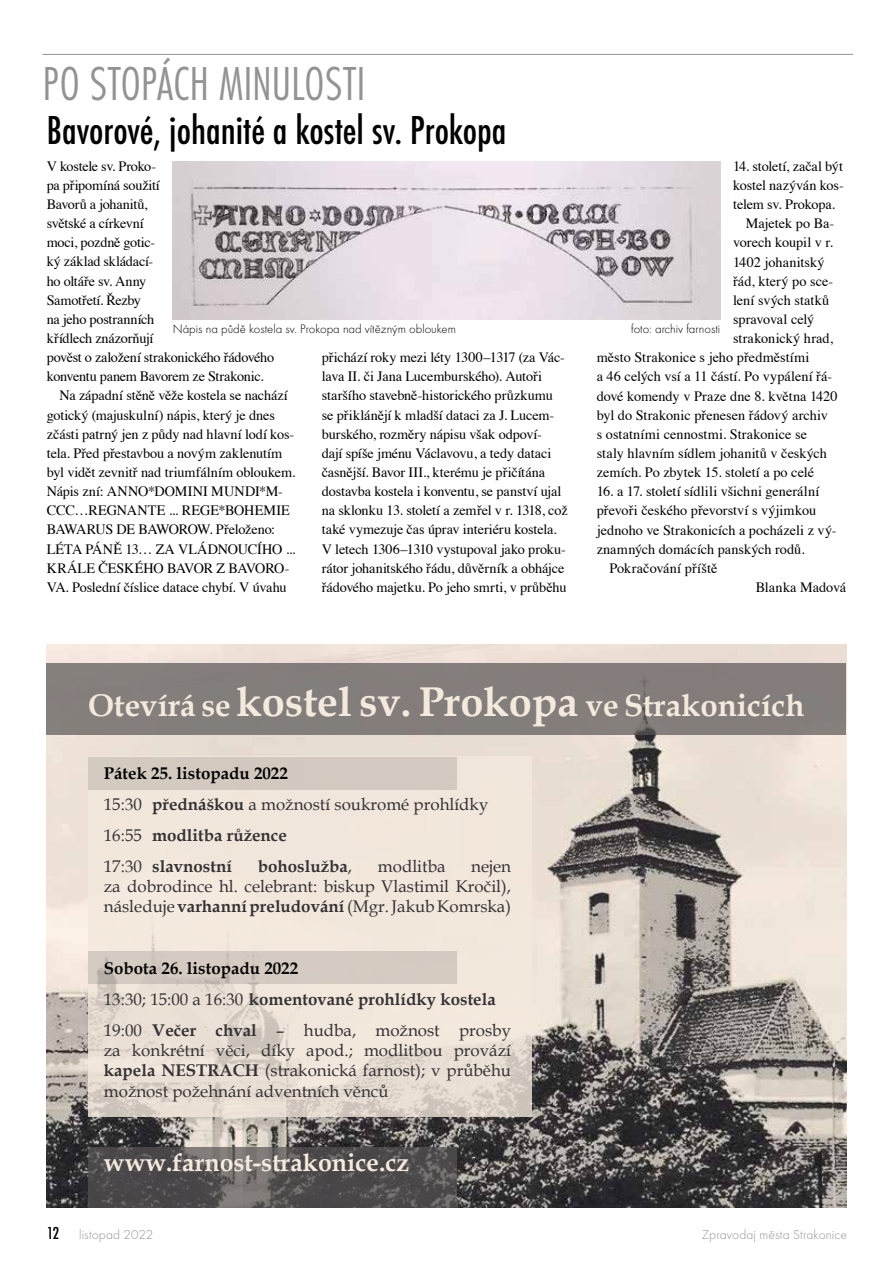
<style>
.page{position:relative;width:893px;height:1263px;background:#fff}
.page>*{position:absolute;margin:0;border:0;box-sizing:border-box;transform-origin:0 0}
.t1{font:49.5px "Futura TOT Ligh Cond";letter-spacing:.005em;color:#939393}
.t2{font:500 condensed 42px "Futura TOT";color:#000}
.t3{font:700 31.2px "Book Antiqua";color:#f4e9dd}
.t4{font:700 24.9px "Book Antiqua";color:#f4e9dd}
.t5{font:16.95px/30.9px "Book Antiqua";color:#343235}
.t6{font:700 16.95px "Book Antiqua";color:#343235}
.t7{font:14.25px/19.2px "Times";letter-spacing:-.005em;color:#000}
.t8{font:14.25px "Times";letter-spacing:-.025em;color:#000}
.t9{font:13.5px "Futura TOT Ligh";letter-spacing:.01em;color:#939393}
.t10{font:12.75px "Futura TOT Ligh";color:#000}
.s1{font-size:41.55px}
.s2{font-weight:700;color:#040404}
.s3{font-weight:700}
.s4{font-weight:400}
.s5{font-family:"Futura TOT";font-weight:500;font-stretch:condensed;font-size:18px;color:#000}
</style>
<div class="page">
<hr style="left:43px;top:54px;width:810px;height:1px;background:#939393">
<img style="left:47px;top:644px;width:799px;height:564px">
<div style="left:88px;top:756px;width:444px;height:361px;background:#f4e9dd"></div>
<div style="left:88px;top:756px;width:369px;height:33px;background:#d3c9c0"></div>
<div style="left:88px;top:951px;width:369px;height:33px;background:#d4cbc1"></div>
<svg style="left:88px;top:1147px;width:369px;height:61px;fill:#4c494a"></svg>
<div style="left:47px;top:664px;width:799px;height:71px;background:#847e7b"></div>
<img style="left:173px;top:161px;width:547px;height:159px">
<h1 class="t1" style="left:43px;top:55px;width:324px">PO STOPÁCH MINULOSTI</h1>
<h2 class="t2" style="left:47px;top:107px;width:461px">Bavorové, johanité a kostel sv. Prokopa</h2>
<p class="t8" style="left:47px;top:153px;width:111px">V kostele sv. Proko-</p>
<p class="t7" style="left:47px;top:174px;width:115px">pa připomíná soužití</p>
<p class="t7" style="left:47px;top:193px;width:102px">Bavorů a johanitů,</p>
<p class="t7" style="left:47px;top:213px;width:99px">světské a církevní</p>
<p class="t7" style="left:47px;top:232px;width:110px">moci, pozdně gotic-</p>
<p class="t7" style="left:47px;top:251px;width:108px">ký základ skládací-</p>
<p class="t7" style="left:47px;top:270px;width:101px">ho oltáře sv. Anny</p>
<p class="t8" style="left:47px;top:287px;width:96px">Samotřetí. Řezby</p>
<p class="t7" style="left:47px;top:308px;width:109px">na jeho postranních</p>
<p class="t7" style="left:47px;top:327px;width:108px">křídlech znázorňují</p>
<p class="t8" style="left:47px;top:344px;width:229px">pověst o založení strakonického řádového</p>
<p class="t8" style="left:47px;top:363px;width:218px">konventu panem Bavorem ze Strakonic.</p>
<p class="t7" style="left:60px;top:385px;width:230px">Na západní stěně věže kostela se nachází</p>
<p class="t7" style="left:47px;top:404px;width:230px">gotický (majuskulní) nápis, který je dnes</p>
<p class="t7" style="left:47px;top:423px;width:249px">zčásti patrný jen z půdy nad hlavní lodí kos-</p>
<p class="t7" style="left:47px;top:442px;width:237px">tela. Před přestavbou a novým zaklenutím</p>
<p class="t7" style="left:47px;top:461px;width:250px">byl vidět zevnitř nad triumfálním obloukem.</p>
<p class="t7" style="left:47px;top:480px;width:238px">Nápis zní: ANNO*DOMINI MUNDI*M-</p>
<p class="t7" style="left:47px;top:500px;width:245px">CCC…REGNANTE ... REGE*BOHEMIE</p>
<p class="t8" style="left:47px;top:516px;width:230px">BAWARUS DE BAWOROW. Přeloženo:</p>
<p class="t7" style="left:47px;top:538px;width:250px">LÉTA PÁNĚ 13… ZA VLÁDNOUCÍHO ...</p>
<p class="t7" style="left:47px;top:557px;width:244px">KRÁLE ČESKÉHO BAVOR Z BAVORO-</p>
<p class="t7" style="left:47px;top:576px;width:241px">VA. Poslední číslice datace chybí. V úvahu</p>
<p class="t7" style="left:733px;top:155px;width:112px">14. století, začal být</p>
<p class="t7" style="left:733px;top:174px;width:112px">kostel nazýván kos-</p>
<p class="t7" style="left:733px;top:194px;width:103px">telem sv. Prokopa.</p>
<p class="t7" style="left:746px;top:213px;width:90px">Majetek po Ba-</p>
<p class="t7" style="left:733px;top:232px;width:102px">vorech koupil v r.</p>
<p class="t7" style="left:733px;top:251px;width:93px">1402 johanitský</p>
<p class="t7" style="left:733px;top:270px;width:102px">řád, který po sce-</p>
<p class="t7" style="left:733px;top:289px;width:98px">lení svých statků</p>
<p class="t7" style="left:733px;top:308px;width:83px">spravoval celý</p>
<p class="t7" style="left:733px;top:327px;width:102px">strakonický hrad,</p>
<p class="t7" style="left:597px;top:347px;width:214px">město Strakonice s jeho předměstími</p>
<p class="t7" style="left:597px;top:366px;width:237px">a 46 celých vsí a 11 částí. Po vypálení řá-</p>
<p class="t7" style="left:597px;top:385px;width:242px">dové komendy v Praze dne 8. května 1420</p>
<p class="t7" style="left:597px;top:404px;width:233px">byl do Strakonic přenesen řádový archiv</p>
<p class="t7" style="left:597px;top:423px;width:212px">s ostatními cennostmi. Strakonice se</p>
<p class="t7" style="left:597px;top:442px;width:232px">staly hlavním sídlem johanitů v českých</p>
<p class="t7" style="left:597px;top:461px;width:219px">zemích. Po zbytek 15. století a po celé</p>
<p class="t7" style="left:597px;top:481px;width:224px">16. a 17. století sídlili všichni generální</p>
<p class="t7" style="left:597px;top:500px;width:221px">převoři českého převorství s výjimkou</p>
<p class="t7" style="left:597px;top:519px;width:241px">jednoho ve Strakonicích a pocházeli z vý-</p>
<p class="t7" style="left:597px;top:538px;width:209px">znamných domácích panských rodů.</p>
<p class="t7" style="left:609px;top:557px;width:110px">Pokračování příště</p>
<p class="t7" style="left:756px;top:576px;width:92px">Blanka Madová</p>
<p class="t10" style="left:173px;top:322px;width:285px">Nápis na půdě kostela sv. Prokopa nad vítězným obloukem</p>
<p class="t10" style="left:631px;top:322px;width:91px">foto: archiv farnosti</p>
<p class="t7" style="left:322px;top:347px;width:247px">přichází roky mezi léty 1300–1317 (za Vác&shy;lava II. či Jana Lucemburského). Autoři staršího stavebně-historického průzkumu se přiklánějí k mladší dataci za J. Lucem&shy;burského, rozměry nápisu však odpoví-<br>dají spíše jménu Václavovu, a tedy dataci časnější. Bavor III., kterému je přičítána dostavba kostela i konventu, se panství ujal na sklonku 13. století a zemřel v r. 1318, což také vymezuje čas úprav interiéru kostela.<br>V letech 1306–1310 vystupoval jako proku&shy;rátor johanitského řádu, důvěrník a obhájce řádového majetku. Po jeho smrti, v průběhu</p>
<h3 class="t3" style="left:88px;top:684px;width:718px">Otevírá se <span class="s1">kostel sv. Prokopa</span> ve Strakonicích</h3>
<p class="t5" style="left:104px;top:758px;width:386px"><span class="s2">Pátek 25. listopadu 2022<br></span>15:30 <span class="s3">přednáškou</span> a možností soukromé prohlídky<br>16:55 <span class="s3">modlitba růžence<br></span>17:30 <span class="s3">slavnostní</span></p>
<p class="t6" style="left:258px;top:854px;width:96px">bohoslužba<span class="s4">,</span></p>
<p class="t5" style="left:378px;top:850px;width:69px">modlitba</p>
<p class="t5" style="left:104px;top:856px;width:409px;line-height:20.2px;text-align:justify;text-indent:367px">nejen za dobrodince hl. celebrant: biskup Vlastimil Kročil), následuje <span class="s3">varhanní preludování</span> (Mgr. Jakub Komrska)</p>
<p class="t5" style="left:104px;top:952px;width:409px"><span class="s2">Sobota 26. listopadu 2022<br></span>13:30; 15:00 a 16:30 <span class="s3">komentované prohlídky kostela<br></span>19:00 <span class="s3">Večer chval</span> – hudba, možnost prosby</p>
<p class="t5" style="left:104px;top:1040px;width:409px;line-height:20.2px;text-align:justify">za konkrétní věci, díky apod.; modlitbou provází <span class="s3">kapela NESTRACH</span> (strakonická farnost); v průběhu možnost požehnání adventních věnců</p>
<h3 class="t4" style="left:104px;top:1146px;width:307px">www.farnost-strakonice.cz</h3>
<p class="t9" style="left:47px;top:1227px;width:108px"><span class="s5">12</span> listopad 2022</p>
<p class="t9" style="left:702px;top:1227px;width:147px">Zpravodaj města Strakonice</p>
</div>
